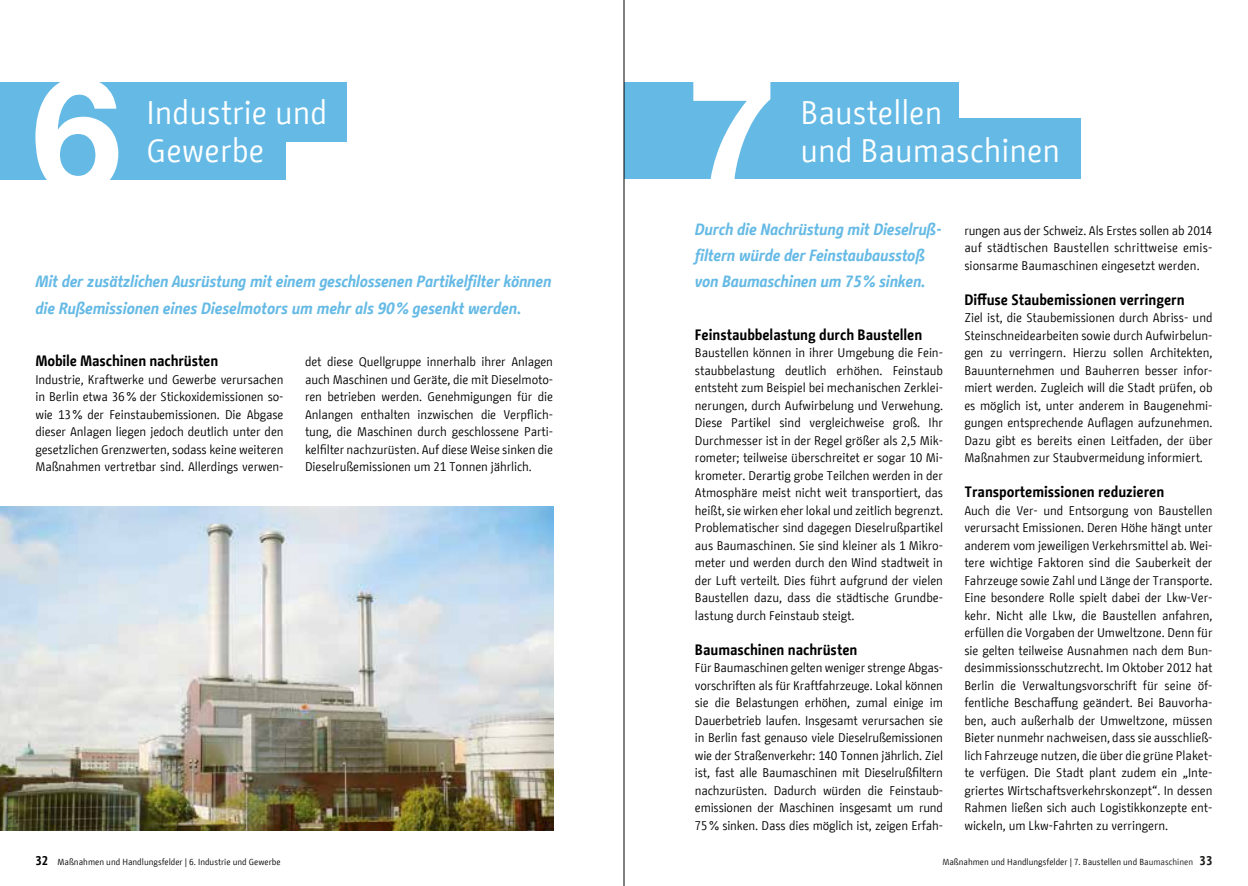
<style>
.page{position:relative;width:1248px;height:886px;background:#fff}
.page>*{position:absolute;margin:0;border:0;box-sizing:border-box;transform-origin:0 0}
._02_01_Innen_Übersch{font:32.5px "BMF Change";color:#fff}
._02_03_Innen_Fließte{font:italic 700 16.25px/26.2px "BMF Change";letter-spacing:-.015em;color:#65bae5}
._02_03_Innen_Fließte-2{font:700 15px "BMF Change";letter-spacing:-.005em;color:#000}
._02_03_Innen_Fließte-3{font:12.5px/17.5px "BMF Change";letter-spacing:-.005em;color:#000;text-align:justify}
.t1{font:700 12.5px "BMF Change";color:#000}
.t2{font:700 12.5px "BMF Change";color:#191917}
.t3{font:8.75px "BMF Change";color:#000}
.s1{color:#191917}
</style>
<div class="page">
<img style="left:0;top:506px;width:553px;height:324px">
<div style="left:0;top:83px;width:346px;height:59px;background:#65bae5"></div>
<div style="left:624px;top:83px;width:334px;height:59px;background:#65bae5"></div>
<div style="left:0;top:123px;width:285px;height:56px;background:#65bae5"></div>
<div style="left:624px;top:118px;width:456px;height:61px;background:#65bae5"></div>
<svg style="left:35px;top:82px;width:83px;height:98px"></svg>
<svg style="left:693px;top:82px;width:77px;height:97px"></svg>
<hr style="left:623px;top:0;width:1px;height:886px;background:#000">
<p class="_02_01_Innen_Übersch" style="left:146px;top:90px;width:182px">Industrie und</p>
<p class="_02_01_Innen_Übersch" style="left:146px;top:127px;width:119px">Gewerbe</p>
<p class="_02_03_Innen_Fließte" style="left:35px;top:269px;width:517px">Mit der zusätzlichen Ausrüstung mit einem geschlossenen Partikelfilter können</p>
<p class="_02_03_Innen_Fließte" style="left:35px;top:295px;width:487px">die Rußemissionen eines Dieselmotors um mehr als 90% gesenkt werden.</p>
<p class="_02_03_Innen_Fließte-2" style="left:35px;top:350px;width:184px">Mobile Maschinen nachrüsten</p>
<p class="_02_03_Innen_Fließte-3" style="left:35px;top:370px;width:250px">Industrie, Kraftwerke und Gewerbe verursachen in Berlin etwa 36% der Stickoxidemissionen so&shy;wie 13% der Feinstaubemissionen. Die Abgase dieser Anlagen liegen jedoch deutlich unter den gesetzlichen Grenzwerten, sodass keine weiteren Maßnahmen vertretbar sind. Allerdings verwen-</p>
<p class="_02_03_Innen_Fließte-3" style="left:305px;top:353px;width:249px">det diese Quellgruppe innerhalb ihrer Anlagen auch Maschinen und Geräte, die mit Dieselmoto&shy;ren betrieben werden. Genehmigungen für die Anlangen enthalten inzwischen die Verpflich&shy;tung, die Maschinen durch geschlossene Parti&shy;kelfilter nachzurüsten. Auf diese Weise sinken die Dieselrußemissionen um 21 Tonnen jährlich.</p>
<p class="_02_01_Innen_Übersch" style="left:800px;top:90px;width:143px">Baustellen</p>
<p class="_02_01_Innen_Übersch" style="left:800px;top:127px;width:261px">und Baumaschinen</p>
<p class="_02_03_Innen_Fließte" style="left:694px;top:216px;width:249px">Durch die Nachrüstung mit Dieselruß&shy;filtern würde der Feinstaubausstoß von Baumaschinen um 75% sinken.</p>
<p class="_02_03_Innen_Fließte-2" style="left:694px;top:324px;width:229px">Feinstaubbelastung durch Baustellen</p>
<p class="_02_03_Innen_Fließte-3" style="left:694px;top:344px;width:250px">Baustellen können in ihrer Umgebung die Fein&shy;staubbelastung deutlich erhöhen. Feinstaub entsteht zum Beispiel bei mechanischen Zerklei&shy;nerungen, durch Aufwirbelung und Verwehung.<br>Diese Partikel sind vergleichweise groß. Ihr Durchmesser ist in der Regel größer als 2,5 Mik&shy;rometer; teilweise überschreitet er sogar 10 Mi&shy;krometer. Derartig grobe Teilchen werden in der Atmosphäre meist nicht weit transportiert, das heißt, sie wirken eher lokal und zeitlich begrenzt.<br>Problematischer sind dagegen Dieselrußpartikel aus Baumaschinen. Sie sind kleiner als 1 Mikro&shy;meter und werden durch den Wind stadtweit in der Luft verteilt. Dies führt aufgrund der vielen Baustellen dazu, dass die städtische Grundbe&shy;lastung durch Feinstaub steigt.</p>
<p class="_02_03_Innen_Fließte-2" style="left:694px;top:639px;width:164px">Baumaschinen nachrüsten</p>
<p class="_02_03_Innen_Fließte-3" style="left:694px;top:659px;width:250px">Für Baumaschinen gelten weniger strenge Abgas&shy;vorschriften als für Kraftfahrzeuge. Lokal können sie die Belastungen erhöhen, zumal einige im Dauerbetrieb laufen. Insgesamt verursachen sie in Berlin fast genauso viele Dieselrußemissionen wie der Straßenverkehr: 140 Tonnen jährlich. Ziel ist, fast alle Baumaschinen mit Dieselrußfiltern nachzurüsten. Dadurch würden die Feinstaub&shy;emissionen der Maschinen insgesamt um rund 75% sinken. Dass dies möglich ist, zeigen Erfah-</p>
<p class="_02_03_Innen_Fließte-3" style="left:964px;top:222px;width:250px">rungen aus der Schweiz. Als Erstes sollen ab 2014 auf städtischen Baustellen schrittweise emis&shy;sionsarme Baumaschinen eingesetzt werden.</p>
<p class="_02_03_Innen_Fließte-2" style="left:964px;top:289px;width:222px">Diffuse Staubemissionen verringern</p>
<p class="_02_03_Innen_Fließte-3" style="left:964px;top:309px;width:250px">Ziel ist, die Staubemissionen durch Abriss- und Steinschneidearbeiten sowie durch Aufwirbelun&shy;gen zu verringern. Hierzu sollen Architekten, Bauunternehmen und Bauherren besser infor&shy;miert werden. Zugleich will die Stadt prüfen, ob es möglich ist, unter anderem in Baugenehmi&shy;gungen entsprechende Auflagen aufzunehmen.<br>Dazu gibt es bereits einen Leitfaden, der über Maßnahmen zur Staubvermeidung informiert.</p>
<p class="_02_03_Innen_Fließte-2" style="left:964px;top:481px;width:201px">Transportemissionen reduzieren</p>
<p class="_02_03_Innen_Fließte-3" style="left:964px;top:502px;width:250px">Auch die Ver- und Entsorgung von Baustellen verursacht Emissionen. Deren Höhe hängt unter anderem vom jeweiligen Verkehrsmittel ab. Wei&shy;tere wichtige Faktoren sind die Sauberkeit der Fahrzeuge sowie Zahl und Länge der Transporte.<br>Eine besondere Rolle spielt dabei der Lkw-Ver&shy;kehr. Nicht alle Lkw, die Baustellen anfahren, erfüllen die Vorgaben der Umweltzone. Denn für sie gelten teilweise Ausnahmen nach dem Bun&shy;desimmissionsschutzrecht. Im Oktober 2012 hat Berlin die Verwaltungsvorschrift für seine öf&shy;fentliche Beschaffung geändert. Bei Bauvorha&shy;ben, auch außerhalb der Umweltzone, müssen Bieter nunmehr nachweisen, dass sie ausschließ&shy;lich Fahrzeuge nutzen, die über die grüne Plaket&shy;te verfügen. Die Stadt plant zudem ein „Inte&shy;griertes Wirtschaftsverkehrskonzept“. In dessen Rahmen ließen sich auch Logistikkonzepte ent&shy;wickeln, um Lkw-Fahrten zu verringern.</p>
<p class="t1" style="left:35px;top:851px;width:15px">32</p>
<p class="t2" style="left:1199px;top:851px;width:15px">33</p>
<p class="t3" style="left:58px;top:856px;width:224px">Maßnahmen und Handlungsfelder | 6. Industrie und Gewerbe</p>
<p class="t3" style="left:942px;top:856px;width:252px"><span class="s1">M</span>aßnahmen und Handlungsfelder | 7. Baustellen und Ba<span class="s1">umaschinen</span></p>
</div>
